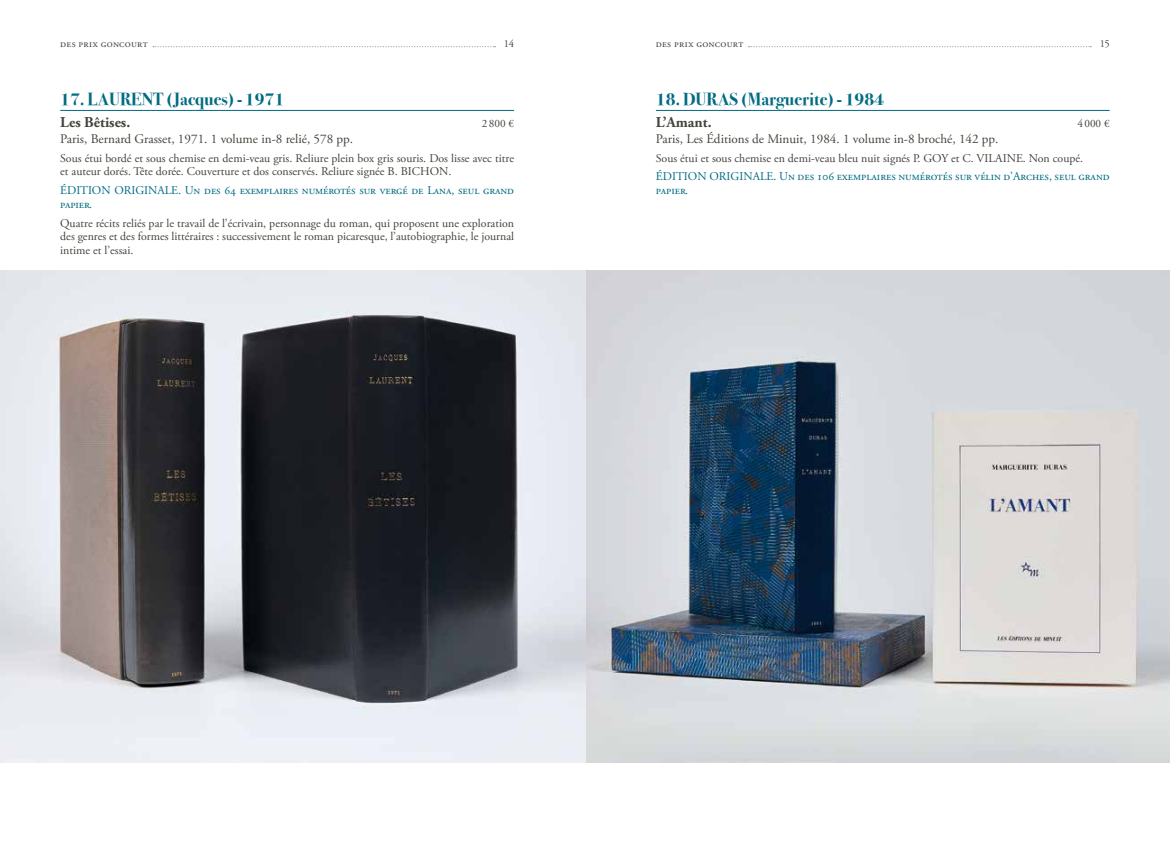
<style>
.page{position:relative;width:1170px;height:851px;background:#fff}
.page>*{position:absolute;margin:0;border:0;box-sizing:border-box;transform-origin:0 0}
.t1{font:700 17.5px "Bodoni Svty Two ITCTT";color:#006b82}
.t2{font:700 15px "Adobe Garamond Pro";color:#44433c}
.t3{font:13.12px "Adobe Garamond Pro";color:#44433c}
.t4{font:11.88px/13.8px "Adobe Garamond Pro";color:#44433c}
.t5{font:11.88px/13.8px "Adobe Garamond Pro";letter-spacing:-.005em;color:#006b82}
.t6{font:11.25px "Adobe Garamond Pro";color:#44433c}
.t7{font:10.62px "Adobe Garamond Pro";letter-spacing:.025em;color:#44433c}
</style>
<div class="page">
<svg style="left:153px;top:46px;width:342px;height:1px"></svg>
<svg style="left:748px;top:46px;width:343px;height:1px"></svg>
<img style="left:0;top:270px;width:1169px;height:492px">
<hr style="left:656px;top:110px;width:453px;height:1px;background:#006b82">
<hr style="left:60px;top:110px;width:454px;height:1px;background:#006b82">
<p class="t7" style="left:60px;top:37px;width:89px">des prix goncourt</p>
<p class="t7" style="left:504px;top:37px;width:12px">14</p>
<p class="t7" style="left:656px;top:37px;width:89px">des prix goncourt</p>
<p class="t7" style="left:1099px;top:37px;width:11px">15</p>
<h1 class="t1" style="left:60px;top:84px;width:225px">17. LAURENT (Jacques) - 1971</h1>
<p class="t2" style="left:60px;top:113px;width:71px">Les Bêtises.</p>
<p class="t6" style="left:481px;top:117px;width:34px">2800 €</p>
<p class="t3" style="left:60px;top:131px;width:294px">Paris, Bernard Grasset, 1971. 1 volume in-8 relié, 578 pp.</p>
<p class="t4" style="left:60px;top:151px;width:455px">Sous étui bordé et sous chemise en demi-veau gris. Reliure plein box gris souris. Dos lisse avec titre et auteur dorés. Tête dorée. Couverture et dos conservés. Reliure signée B. BICHON.</p>
<p class="t5" style="left:60px;top:184px;width:455px">ÉDITION ORIGINALE. Un des 64 exemplaires numérotés sur vergé de Lana, seul grand papier.</p>
<p class="t4" style="left:60px;top:216px;width:455px;text-align:justify">Quatre récits reliés par le travail de l’écrivain, personnage du roman, qui proposent une exploration des genres et des formes littéraires : successivement le roman picaresque, l’autobiographie, le journal intime et l’essai.</p>
<h1 class="t1" style="left:656px;top:84px;width:230px">18. DURAS (Marguerite) - 1984</h1>
<p class="t2" style="left:656px;top:113px;width:57px">L’Amant.</p>
<p class="t6" style="left:1077px;top:117px;width:34px">4000 €</p>
<p class="t3" style="left:656px;top:131px;width:344px">Paris, Les Éditions de Minuit, 1984. 1 volume in-8 broché, 142 pp.</p>
<p class="t4" style="left:656px;top:151px;width:428px">Sous étui et sous chemise en demi-veau bleu nuit signés P. GOY et C. VILAINE. Non coupé.</p>
<p class="t5" style="left:656px;top:170px;width:455px">ÉDITION ORIGINALE. Un des 106 exemplaires numérotés sur vélin d’Arches, seul grand papier.</p>
</div>
